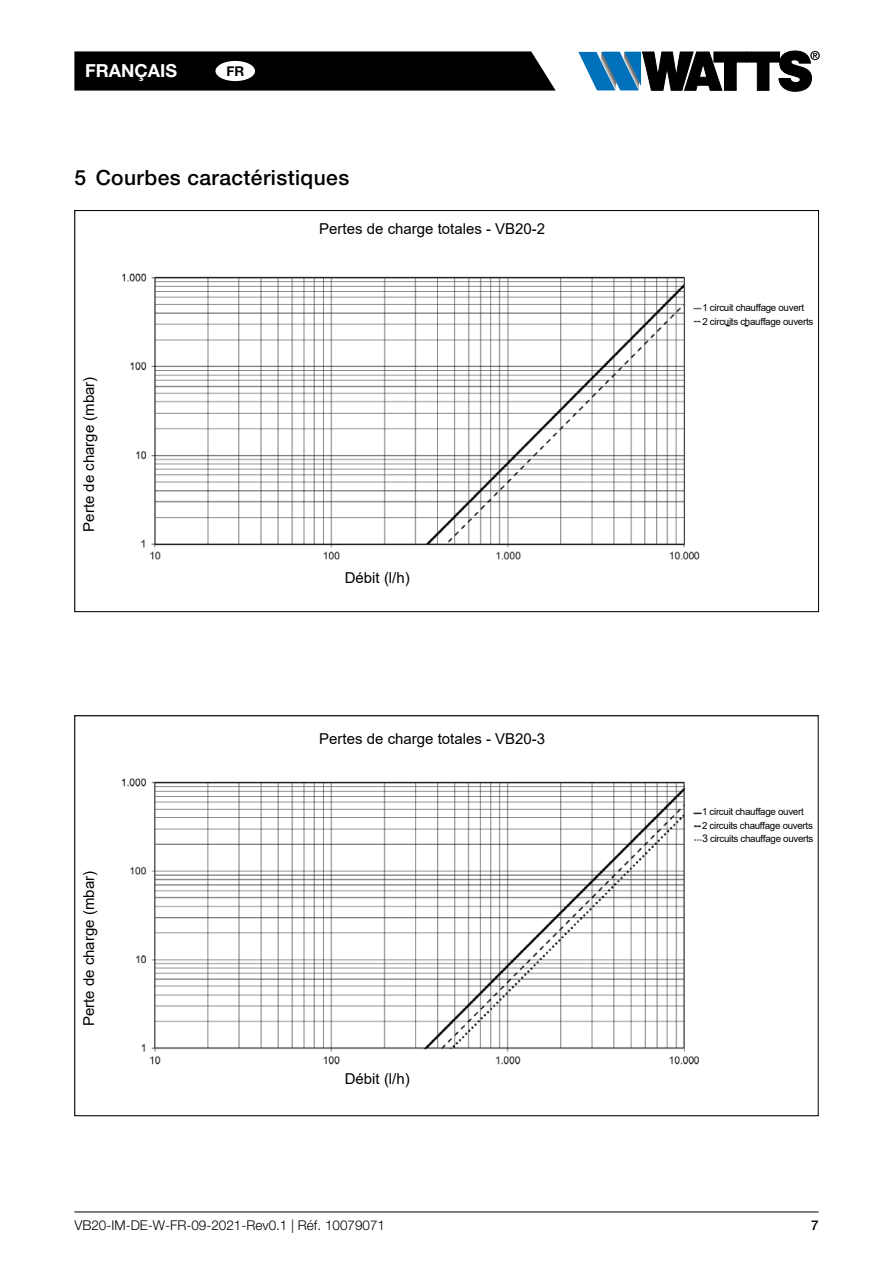
<style>
.page{position:relative;width:893px;height:1263px;background:#fff}
.page>*{position:absolute;margin:0;border:0;box-sizing:border-box;transform-origin:0 0}
.t1{font:500 21px "Helvetica Neue LT Std";letter-spacing:.02em;color:#000}
.t2{font:700 18px "Helvetica Neue LT Std";color:#fff}
.t3{font:15px "Arial";color:#000}
.t4{font:300 13.5px "Helvetica Neue LT Std";color:#000}
.t5{font:700 13.5px "Helvetica Neue LT Std";color:#000}
.t6{font:500 13.5px "Helvetica Neue LT Std";color:#000}
.t7{font:9.75px/13.5px "Arial";letter-spacing:-.03em;color:#000}
.s1{font-size:10.5px}
</style>
<div class="page">
<svg style="left:74px;top:51px;width:482px;height:40px;background:#0c0c0c"></svg>
<svg style="left:578px;top:51px;width:242px;height:40px"></svg>
<hr style="left:74px;top:1211px;width:745px;height:1px;background:#000">
<div style="left:215px;top:61px;width:40px;height:20px;background:#fff;border-radius:50%"></div>
<img style="left:122px;top:273px;width:628px;height:287px">
<div style="left:702px;top:304px;width:112px;height:21px;background:#fff"></div>
<img style="left:122px;top:778px;width:580px;height:287px">
<h2 class="t2" style="left:85px;top:60px;width:93px">FRANÇAIS</h2>
<h3 class="t5" style="left:226px;top:63px;width:19px">FR</h3>
<h1 class="t1" style="left:74px;top:165px;width:276px">5 Courbes caractéristiques</h1>
<h3 class="t3" style="left:79px;top:532px;width:157px;rotate:-90deg">Perte de charge (mbar)</h3>
<h3 class="t3" style="left:79px;top:1026px;width:157px;rotate:-90deg">Perte de charge (mbar)</h3>
<h3 class="t3" style="left:319px;top:219px;width:227px">Pertes de charge totales - VB20-2</h3>
<h3 class="t3" style="left:345px;top:567px;width:67px">Débit (l/h)</h3>
<h3 class="t3" style="left:319px;top:728px;width:227px">Pertes de charge totales - VB20-3</h3>
<h3 class="t3" style="left:345px;top:1068px;width:67px">Débit (l/h)</h3>
<p class="t7" style="left:702px;top:301px;width:112px">1 circuit chauffage ouvert<br>2 circuits chauffage ouverts</p>
<p class="t7" style="left:702px;top:805px;width:113px">1 circuit chauffage ouvert<br>2 circuits chauffage ouverts<br><span class="s1">3</span> circuits chauffage ouverts</p>
<h3 class="t4" style="left:74px;top:1216px;width:312px">VB20-IM-DE-W-FR-09-2021-Rev0.1 | Réf. 10079071</h3>
<h3 class="t6" style="left:811px;top:1217px;width:9px">7</h3>
</div>
